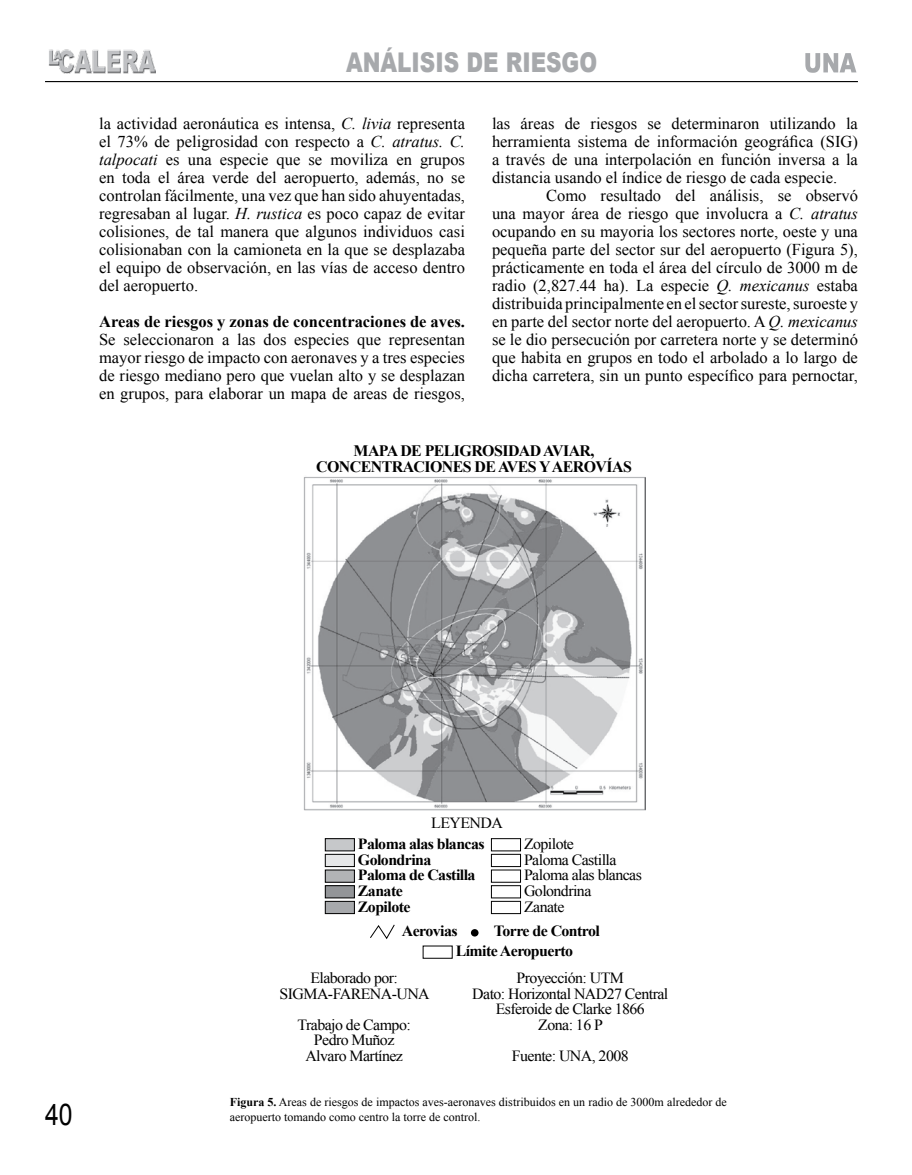
<style>
.page{position:relative;width:912px;height:1175px;background:#fff}
.page>*{position:absolute;margin:0;border:0;box-sizing:border-box;transform-origin:0 0}
.t1{font:29.85px "Arial";color:#000;scale:.83 1}
.t2{font:900 27.15px "Arial";color:#a7a9ac;scale:.79 1}
.t3{font:16.5px/18px "Times New Roman";color:#000;text-align:justify}
.t4{font:700 16.5px "Times New Roman";color:#000}
.t5{font:700 15.9px/15.9px "Times New Roman";letter-spacing:-.035em;color:#000;text-align:center}
.t6{font:15.45px/15.5px "Times New Roman";letter-spacing:-.035em;color:#000;text-align:center}
.t7{font:700 15.45px/15.6px "Times New Roman";letter-spacing:-.035em;color:#000}
.t8{font:12px/15px "Times New Roman";color:#000}
.s1{font-style:italic}
.s2{font-weight:700}
</style>
<div class="page">
<hr style="left:45px;top:81px;width:812px;height:1px;background:#000">
<svg style="left:805px;top:53px;width:51px;height:20px"></svg>
<img style="left:49px;top:50px;width:106px;height:23px">
<div style="left:325px;top:838px;width:29px;height:13px;background:#c6c8ca"></div>
<div style="left:325px;top:838px;width:30px;height:13px;border:1px solid #000"></div>
<div style="left:325px;top:854px;width:29px;height:12px;background:#e6e7e8"></div>
<div style="left:325px;top:854px;width:30px;height:13px;border:1px solid #000"></div>
<div style="left:325px;top:870px;width:29px;height:12px;background:#b2b4b6"></div>
<div style="left:325px;top:869px;width:30px;height:13px;border:1px solid #000"></div>
<div style="left:325px;top:885px;width:29px;height:13px;background:#939598"></div>
<div style="left:325px;top:885px;width:30px;height:13px;border:1px solid #000"></div>
<div style="left:325px;top:901px;width:29px;height:12px;background:#a7a9ac"></div>
<div style="left:325px;top:901px;width:30px;height:13px;border:1px solid #000"></div>
<div style="left:491px;top:838px;width:29px;height:13px;border:1px solid #000"></div>
<div style="left:491px;top:854px;width:30px;height:13px;border:1px solid #000"></div>
<div style="left:491px;top:885px;width:29px;height:13px;border:1px solid #000"></div>
<div style="left:491px;top:901px;width:29px;height:12px;border:1px solid #000"></div>
<svg style="left:370px;top:924px;width:25px;height:15px"></svg>
<div style="left:471px;top:929px;width:7px;height:7px;background:#000;border-radius:50%"></div>
<img style="left:303px;top:477px;width:342px;height:333px">
<h2 class="t2" style="left:346px;top:48px;width:319px">ANÁLISIS DE RIESGO</h2>
<p class="t3" style="left:99px;top:114px;width:367px">la actividad aeronáutica es intensa, <span class="s1">C. livia</span> representa el 73% de peligrosidad con respecto a <span class="s1">C. atratus. C. talpocati</span> es una especie que se moviliza en grupos en toda el área verde del aeropuerto, además, no se controlan fácilmente, una vez que han sido ahuyentadas, regresaban al lugar. <span class="s1">H. rustica</span> es poco capaz de evitar colisiones, de tal manera que algunos individuos casi colisionaban con la camioneta en la que se desplazaba el equipo de observación, en las vías de acceso dentro del aeropuerto.</p>
<p class="t4" style="left:99px;top:311px;width:367px">Areas de riesgos y zonas de concentraciones de aves.</p>
<p class="t3" style="left:99px;top:330px;width:367px">Se seleccionaron a las dos especies que representan mayor riesgo de impacto con aeronaves y a tres especies de riesgo mediano pero que vuelan alto y se desplazan en grupos, para elaborar un mapa de areas de riesgos,</p>
<p class="t3" style="left:492px;top:114px;width:367px">las áreas de riesgos se determinaron utilizando la herramienta sistema de información geográfica (SIG) a través de una interpolación en función inversa a la distancia usando el índice de riesgo de cada especie.</p>
<p class="t3" style="left:492px;top:186px;width:367px;text-indent:54px">Como resultado del análisis, se observó una mayor área de riesgo que involucra a <span class="s1">C. atratus </span>ocupando en su mayoria los sectores norte, oeste y una pequeña parte del sector sur del aeropuerto (Figura 5), prácticamente en toda el área del círculo de 3000 m de radio (2,827.44 ha). La especie <span class="s1">Q. mexicanus</span> estaba distribuida principalmente en el sector sureste, suroeste y en parte del sector norte del aeropuerto. A <span class="s1">Q. mexicanus </span>se le dio persecución por carretera norte y se determinó que habita en grupos en todo el arbolado a lo largo de dicha carretera, sin un punto específico para pernoctar,</p>
<p class="t5" style="left:316px;top:442px;width:317px">MAPA DE PELIGROSIDAD AVIAR,<br>CONCENTRACIONES DE AVES Y AEROVÍAS</p>
<h1 class="t1" style="left:45px;top:1097px;width:35px">40</h1>
<p class="t6" style="left:431px;top:815px;width:73px">LEYENDA</p>
<p class="t7" style="left:358px;top:836px;width:128px">Paloma alas blancas<br>Golondrina<br>Paloma de Castilla<br>Zanate<br>Zopilote</p>
<p class="t6" style="left:524px;top:836px;width:119px;text-align:left">Zopilote<br>Paloma Castilla<br>Paloma alas blancas<br>Golondrina<br>Zanate</p>
<p class="t7" style="left:401px;top:923px;width:57px">Aerovias</p>
<p class="t7" style="left:455px;top:920px;width:146px;line-height:19.8px;text-indent:38px">Torre de Control<br>Límite Aeropuerto</p>
<p class="t6" style="left:279px;top:970px;width:152px">Elaborado por:<br>SIGMA-FARENA-UNA</p>
<p class="t6" style="left:297px;top:1016px;width:115px">Trabajo de Campo:<br>Pedro Muñoz<br>Alvaro Martínez</p>
<p class="t6" style="left:472px;top:970px;width:197px">Proyección: UTM<br>Dato: Horizontal NAD27 Central<br>Esferoide de Clarke 1866<br>Zona: 16 P</p>
<p class="t6" style="left:511px;top:1047px;width:118px">Fuente: UNA, 2008</p>
<p class="t8" style="left:230px;top:1094px;width:498px"><span class="s2">Figura 5.</span> Areas de riesgos de impactos aves-aeronaves distribuidos en un radio de 3000m alrededor de aeropuerto tomando como centro la torre de control.</p>
</div>
